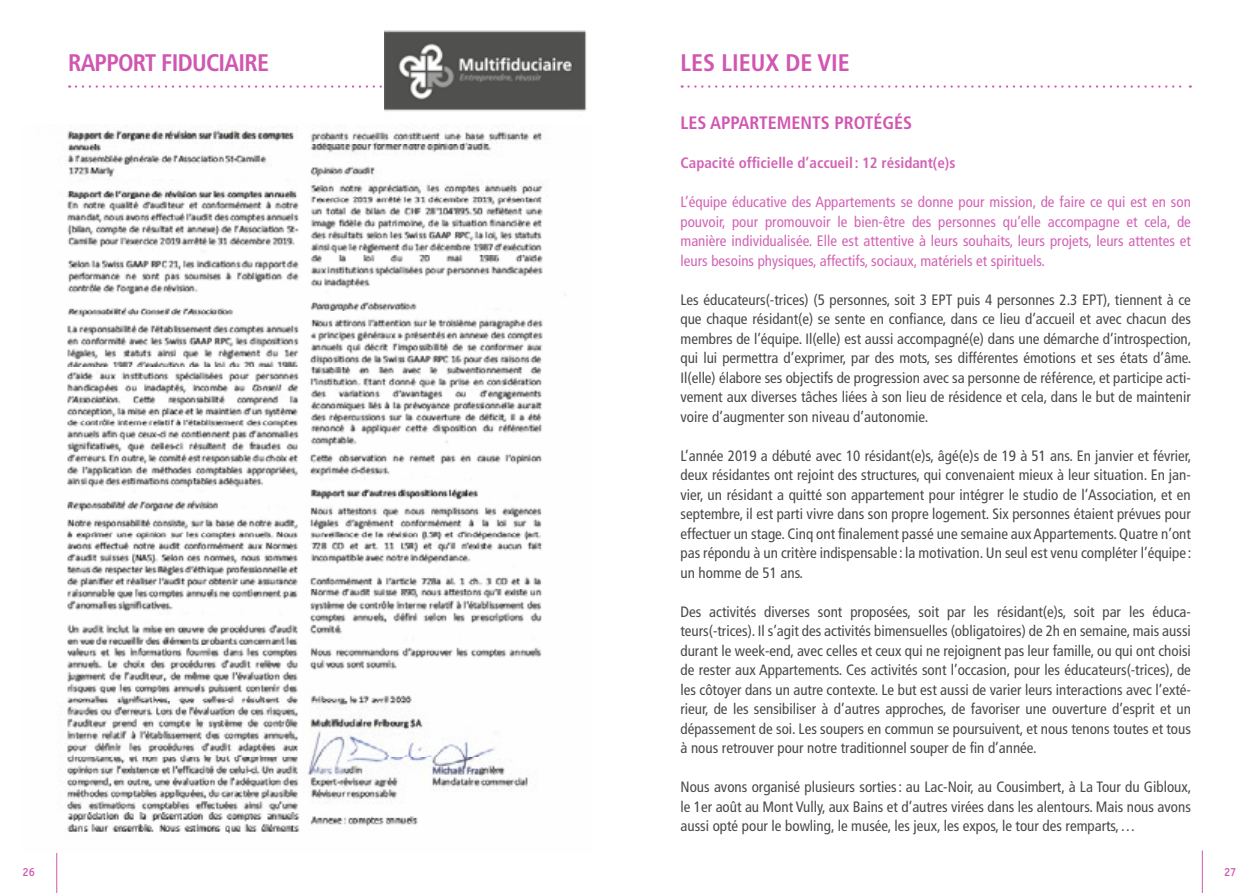
<style>
.page{position:relative;width:1259px;height:893px;background:#fff}
.page>*{position:absolute;margin:0;border:0;box-sizing:border-box;transform-origin:0 0}
.t1{font:700 condensed 24px "Frutiger";letter-spacing:-.03em;color:#d057b1}
.t2{font:700 condensed 24px "Frutiger";color:#d057b1}
.t3{font:700 condensed 18px "Frutiger";color:#d057b1}
.t4{font:condensed 15px/19.5px "Frutiger";color:#4a4a49;text-align:justify}
.t5{font:condensed 15px/19.5px "Frutiger";color:#d264b5;text-align:justify}
.t6{font:700 condensed 15px "Frutiger";color:#d264b5}
.t7{font:500 12px "Officina Serif ITC Pro";color:#d057b1}
</style>
<div class="page">
<hr style="left:1202px;top:850px;width:1px;height:43px;background:#d057b1">
<hr style="left:56px;top:850px;width:1px;height:43px;background:#d057b1">
<svg style="left:76px;top:85px;width:306px;height:3px"></svg>
<img style="left:384px;top:30px;width:203px;height:82px">
<img style="left:56px;top:126px;width:510px;height:726px">
<svg style="left:688px;top:85px;width:502px;height:3px"></svg>
<h1 class="t1" style="left:68px;top:48px;width:203px">RAPPORT FIDUCIAIRE</h1>
<h1 class="t2" style="left:680px;top:48px;width:171px">LES LIEUX DE VIE</h1>
<p class="t3" style="left:680px;top:112px;width:233px">LES APPARTEMENTS PROTÉGÉS</p>
<p class="t6" style="left:680px;top:154px;width:276px">Capacité officielle d’accueil: 12 résidant(e)s</p>
<p class="t5" style="left:680px;top:192px;width:512px">L’équipe éducative des Appartements se donne pour mission, de faire ce qui est en son pouvoir, pour promouvoir le bien-être des personnes qu’elle accompagne et cela, de manière individualisée. Elle est attentive à leurs souhaits, leurs projets, leurs attentes et leurs besoins physiques, affectifs, sociaux, matériels et spirituels.</p>
<p class="t4" style="left:680px;top:290px;width:512px">Les éducateurs(-trices) (5 personnes, soit 3 EPT puis 4 personnes 2.3 EPT), tiennent à ce que chaque résidant(e) se sente en confiance, dans ce lieu d’accueil et avec chacun des membres de l’équipe. Il(elle) est aussi accompagné(e) dans une démarche d’introspection, qui lui permettra d’exprimer, par des mots, ses différentes émotions et ses états d’âme.<br>Il(elle) élabore ses objectifs de progression avec sa personne de référence, et participe acti&shy;vement aux diverses tâches liées à son lieu de résidence et cela, dans le but de maintenir voire d’augmenter son niveau d’autonomie.</p>
<p class="t4" style="left:680px;top:446px;width:512px">L’année 2019 a débuté avec 10 résidant(e)s, âgé(e)s de 19 à 51 ans. En janvier et février, deux résidantes ont rejoint des structures, qui convenaient mieux à leur situation. En jan&shy;vier, un résidant a quitté son appartement pour intégrer le studio de l’Association, et en septembre, il est parti vivre dans son propre logement. Six personnes étaient prévues pour effectuer un stage. Cinq ont finalement passé une semaine aux Appartements. Quatre n’ont pas répondu à un critère indispensable : la motivation. Un seul est venu compléter l’équipe : un homme de 51 ans.</p>
<p class="t4" style="left:680px;top:602px;width:512px">Des activités diverses sont proposées, soit par les résidant(e)s, soit par les éduca&shy;teurs(-trices). Il s’agit des activités bimensuelles (obligatoires) de 2h en semaine, mais aussi durant le week-end, avec celles et ceux qui ne rejoignent pas leur famille, ou qui ont choisi de rester aux Appartements. Ces activités sont l’occasion, pour les éducateurs(-trices), de les côtoyer dans un autre contexte. Le but est aussi de varier leurs interactions avec l’exté&shy;rieur, de les sensibiliser à d’autres approches, de favoriser une ouverture d’esprit et un dépassement de soi. Les soupers en commun se poursuivent, et nous tenons toutes et tous à nous retrouver pour notre traditionnel souper de fin d’année.</p>
<p class="t4" style="left:680px;top:777px;width:512px">Nous avons organisé plusieurs sorties: au Lac-Noir, au Cousimbert, à La Tour du Gibloux, le 1er août au Mont Vully, aux Bains et d’autres virées dans les alentours. Mais nous avons aussi opté pour le bowling, le musée, les jeux, les expos, le tour des remparts,…</p>
<p class="t7" style="left:23px;top:865px;width:14px">26</p>
<p class="t7" style="left:1224px;top:865px;width:14px">27</p>
</div>
